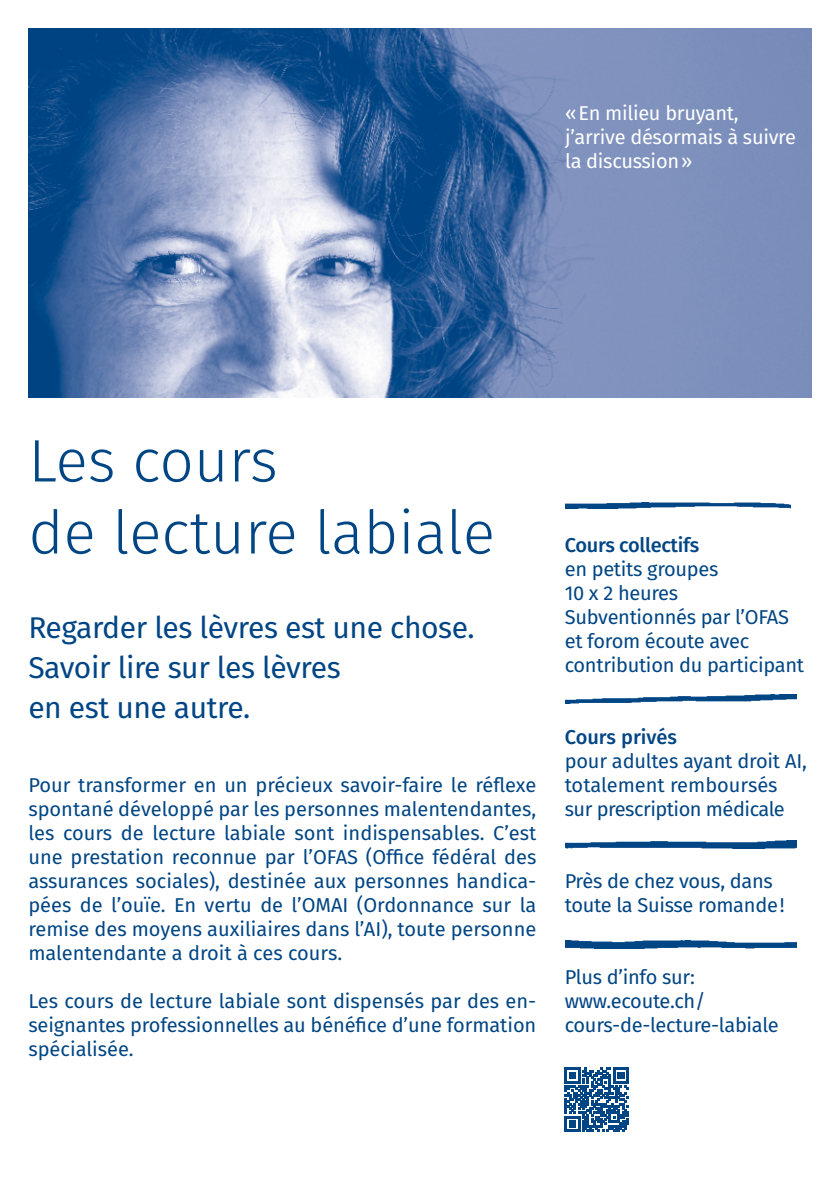
<style>
.page{position:relative;width:840px;height:1191px;background:#fff}
.page>*{position:absolute;margin:0;border:0;box-sizing:border-box;transform-origin:0 0}
.t1{font:300 60px/72px "Fira Sans";color:#004584}
.t2{font:30px/40px "Fira Sans";letter-spacing:-.015em;color:#004584}
.t3{font:20px/24px "Fira Sans";letter-spacing:-.015em;color:#004584}
.t4{font:20px/24px "Fira Sans";letter-spacing:-.015em;color:#fff}
.t5{font:500 20px "Fira Sans";letter-spacing:-.015em;color:#004584}
</style>
<div class="page">
<img style="left:28px;top:28px;width:783px;height:369px">
<img style="left:565px;top:503px;width:224px;height:6px">
<img style="left:565px;top:841px;width:230px;height:7px">
<img style="left:565px;top:940px;width:230px;height:8px">
<img style="left:565px;top:694px;width:230px;height:9px">
<svg style="left:564px;top:1067px;width:64px;height:64px"></svg>
<p class="t4" style="left:565px;top:100px;width:232px">«En milieu bruyant, j’arrive désormais à suivre la discussion»</p>
<h1 class="t1" style="left:28px;top:424px;width:468px">Les cours<br>de lecture labiale</h1>
<h2 class="t2" style="left:28px;top:606px;width:447px">Regarder les lèvres est une chose.<br>Savoir lire sur les lèvres<br>en est une autre.</h2>
<p class="t3" style="left:28px;top:772px;width:509px;text-align:justify">Pour transformer en un précieux savoir-faire le réflexe spontané développé par les personnes malentendantes, les cours de lecture labiale sont indispensables. C’est une prestation reconnue par l’OFAS (Office fédéral des assurances sociales), destinée aux personnes handica&shy;pées de l’ouïe. En vertu de l’OMAI (Ordonnance sur la remise des moyens auxiliaires dans l’AI), toute personne malentendante a droit à ces cours.</p>
<p class="t3" style="left:28px;top:988px;width:509px;text-align:justify">Les cours de lecture labiale sont dispensés par des en&shy;seignantes professionnelles au bénéfice d’une formation spécialisée.</p>
<p class="t5" style="left:564px;top:529px;width:136px">Cours collectifs</p>
<p class="t3" style="left:564px;top:556px;width:241px">en petits groupes<br>10 x 2 heures<br>Subventionnés par l’OFAS et forom écoute avec contribution du participant</p>
<p class="t5" style="left:564px;top:721px;width:114px">Cours privés</p>
<p class="t3" style="left:564px;top:748px;width:243px">pour adultes ayant droit AI, totalement remboursés sur prescription médicale</p>
<p class="t3" style="left:564px;top:868px;width:221px">Près de chez vous, dans toute la Suisse romande!</p>
<p class="t3" style="left:564px;top:964px;width:215px">Plus d’info sur: www.ecoute.ch/ cours-de-lecture-labiale</p>
</div>
